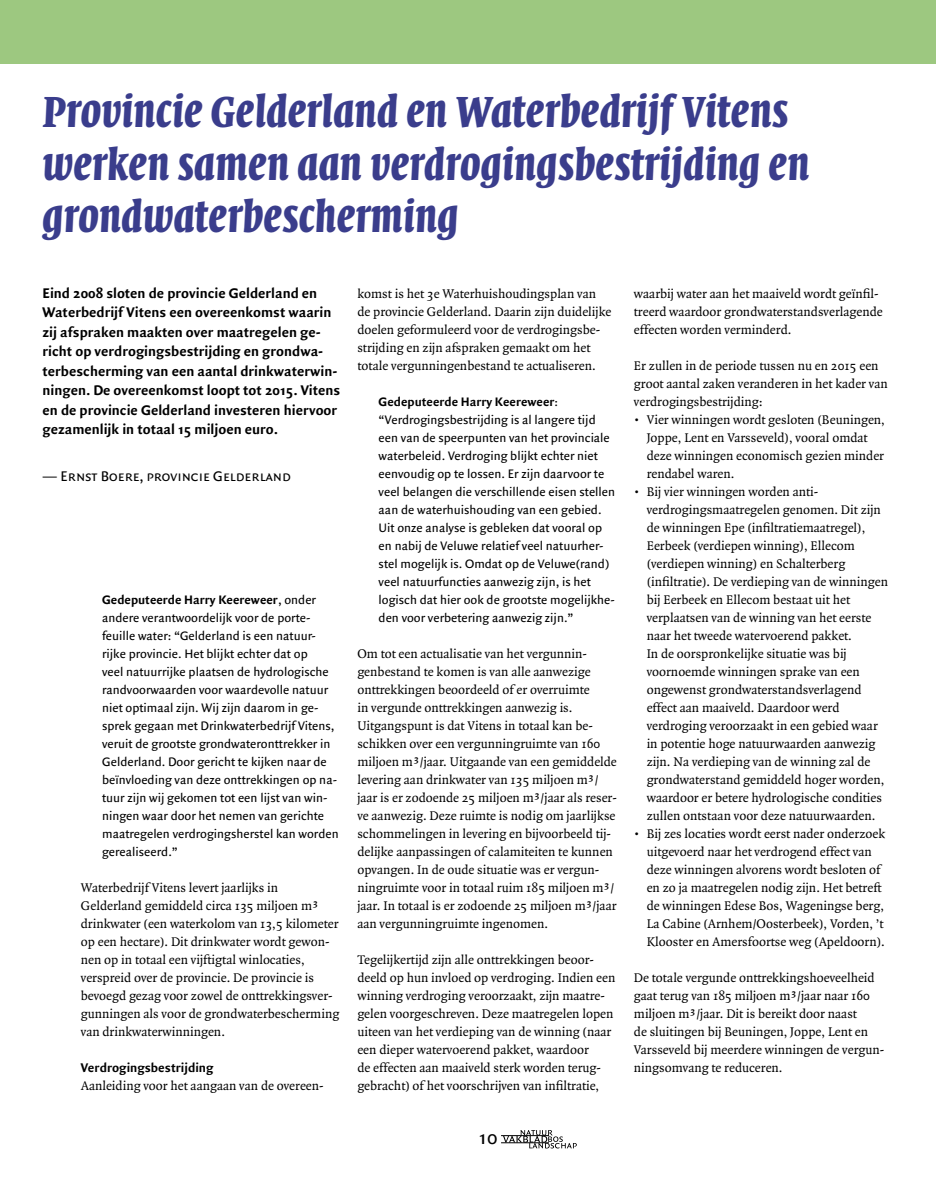
<style>
.page{position:relative;width:936px;height:1191px;background:#fff}
.page>*{position:absolute;margin:0;border:0;box-sizing:border-box;transform-origin:0 0}
.t1{font:italic 700 45px/52.5px "Quadraat Dis";color:#3a3d8c}
.t2{font:21px "Quadraat Sans";color:#000}
.t3{font:700 15px/19.5px "Quadraat Sans";color:#000}
.t4{font:15px "Quadraat Sans Caps";color:#000}
.t5{font:13.5px/18px "Quadraat";color:#000}
.t6{font:700 13.5px "Quadraat Sans";color:#000}
.t7{font:13.2px/18px "Quadraat Sans";color:#000}
.s1{font-weight:700}
</style>
<div class="page">
<svg style="left:503px;top:1130px;width:73px;height:18px"></svg>
<hr style="left:501px;top:1135px;width:48px;height:1px;background:#000">
<hr style="left:501px;top:1142px;width:48px;height:1px;background:#000">
<div style="left:0;top:0;width:935px;height:64px;background:#9dc880"></div>
<h1 class="t1" style="left:43px;top:87px;width:768px">Provincie Gelderland en Waterbedrijf Vitens werken samen aan verdrogingsbestrijding en grondwaterbescherming</h1>
<p class="t3" style="left:43px;top:284px;width:299px">Eind 2008 sloten de provincie Gelderland en Waterbedrijf Vitens een overeenkomst waarin zij afspraken maakten over maatregelen ge&shy;richt op verdrogingsbestrijding en grondwa&shy;terbescherming van een aantal drinkwaterwin&shy;ningen. De overeenkomst loopt tot 2015. Vitens en de provincie Gelderland investeren hiervoor gezamenlijk in totaal 15 miljoen euro.</p>
<p class="t4" style="left:43px;top:467px;width:250px">— Ernst Boere, provincie Gelderland</p>
<p class="t7" style="left:102px;top:591px;width:238px"><span class="s1">Gedeputeerde Harry Keereweer</span>, onder andere verantwoordelijk voor de porte&shy;feuille water: “Gelderland is een natuur&shy;rijke provincie. Het blijkt echter dat op<br>veel natuurrijke plaatsen de hydrologische randvoorwaarden voor waardevolle natuur niet optimaal zijn. Wij zijn daarom in ge&shy;sprek gegaan met Drinkwaterbedrijf Vitens, veruit de grootste grondwateronttrekker in Gelderland. Door gericht te kijken naar de beïnvloeding van deze onttrekkingen op na&shy;tuur zijn wij gekomen tot een lijst van win&shy;ningen waar door het nemen van gerichte maatregelen verdrogingsherstel kan worden gerealiseerd.”</p>
<p class="t5" style="left:81px;top:879px;width:260px">Waterbedrijf Vitens levert jaarlijks in Gelderland gemiddeld circa 135 miljoen m³ drinkwater (een waterkolom van 13,5 kilometer op een hectare). Dit drinkwater wordt gewon&shy;nen op in totaal een vijftigtal winlocaties, verspreid over de provincie. De provincie is bevoegd gezag voor zowel de onttrekkingsver&shy;gunningen als voor de grondwaterbescherming van drinkwaterwinningen.</p>
<p class="t6" style="left:81px;top:1060px;width:134px">Verdrogingsbestrijding</p>
<p class="t5" style="left:81px;top:1077px;width:244px">Aanleiding voor het aangaan van de overeen-</p>
<p class="t5" style="left:357px;top:285px;width:255px">komst is het 3e Waterhuishoudingsplan van de provincie Gelderland. Daarin zijn duidelijke doelen geformuleerd voor de verdrogingsbe&shy;strijding en zijn afspraken gemaakt om het totale vergunningenbestand te actualiseren.</p>
<p class="t7" style="left:378px;top:393px;width:238px"><span class="s1">Gedeputeerde Harry Keereweer</span>: “Verdrogingsbestrijding is al langere tijd een van de speerpunten van het provinciale waterbeleid. Verdroging blijkt echter niet eenvoudig op te lossen. Er zijn daarvoor te veel belangen die verschillende eisen stellen aan de waterhuishouding van een gebied.<br>Uit onze analyse is gebleken dat vooral op en nabij de Veluwe relatief veel natuurher&shy;stel mogelijk is. Omdat op de Veluwe(rand) veel natuurfuncties aanwezig zijn, is het logisch dat hier ook de grootste mogelijkhe&shy;den voor verbetering aanwezig zijn.”</p>
<p class="t5" style="left:357px;top:645px;width:261px">Om tot een actualisatie van het vergunnin&shy;genbestand te komen is van alle aanwezige onttrekkingen beoordeeld of er overruimte<br>in vergunde onttrekkingen aanwezig is.<br>Uitgangspunt is dat Vitens in totaal kan be&shy;schikken over een vergunningruimte van 160 miljoen m³/jaar. Uitgaande van een gemiddelde levering aan drinkwater van 135 miljoen m³/ jaar is er zodoende 25 miljoen m³/jaar als reser&shy;ve aanwezig. Deze ruimte is nodig om jaarlijkse schommelingen in levering en bijvoorbeeld tij&shy;delijke aanpassingen of calamiteiten te kunnen opvangen. In de oude situatie was er vergun&shy;ningruimte voor in totaal ruim 185 miljoen m³/ jaar. In totaal is er zodoende 25 miljoen m³/jaar aan vergunningruimte ingenomen.</p>
<p class="t5" style="left:357px;top:951px;width:259px">Tegelijkertijd zijn alle onttrekkingen beoor&shy;deeld op hun invloed op verdroging. Indien een winning verdroging veroorzaakt, zijn maatre&shy;gelen voorgeschreven. Deze maatregelen lopen uiteen van het verdieping van de winning (naar een dieper watervoerend pakket, waardoor<br>de effecten aan maaiveld sterk worden terug&shy;gebracht) of het voorschrijven van infiltratie,</p>
<h2 class="t2" style="left:479px;top:1125px;width:20px">10</h2>
<p class="t5" style="left:634px;top:285px;width:250px">waarbij water aan het maaiveld wordt geïnfil&shy;treerd waardoor grondwaterstandsverlagende effecten worden verminderd.</p>
<p class="t5" style="left:634px;top:357px;width:255px">Er zullen in de periode tussen nu en 2015 een groot aantal zaken veranderen in het kader van verdrogingsbestrijding:</p>
<p class="t5" style="left:646px;top:411px;width:240px;text-indent:-13px">• Vier winningen wordt gesloten (Beuningen, Joppe, Lent en Varsseveld), vooral omdat deze winningen economisch gezien minder rendabel waren.</p>
<p class="t5" style="left:646px;top:483px;width:243px;text-indent:-13px">• Bij vier winningen worden anti&shy;verdrogingsmaatregelen genomen. Dit zijn de winningen Epe (infiltratiemaatregel), Eerbeek (verdiepen winning), Ellecom (verdiepen winning) en Schalterberg (infiltratie). De verdieping van de winningen bij Eerbeek en Ellecom bestaat uit het verplaatsen van de winning van het eerste naar het tweede watervoerend pakket.<br>In de oorspronkelijke situatie was bij voornoemde winningen sprake van een ongewenst grondwaterstandsverlagend effect aan maaiveld. Daardoor werd verdroging veroorzaakt in een gebied waar in potentie hoge natuurwaarden aanwezig zijn. Na verdieping van de winning zal de grondwaterstand gemiddeld hoger worden, waardoor er betere hydrologische condities zullen ontstaan voor deze natuurwaarden.</p>
<p class="t5" style="left:646px;top:825px;width:240px;text-indent:-13px">• Bij zes locaties wordt eerst nader onderzoek uitgevoerd naar het verdrogend effect van deze winningen alvorens wordt besloten of en zo ja maatregelen nodig zijn. Het betreft de winningen Edese Bos, Wageningse berg, La Cabine (Arnhem/Oosterbeek), Vorden, ’t Klooster en Amersfoortse weg (Apeldoorn).</p>
<p class="t5" style="left:634px;top:969px;width:252px">De totale vergunde onttrekkingshoeveelheid gaat terug van 185 miljoen m³/jaar naar 160 miljoen m³/jaar. Dit is bereikt door naast<br>de sluitingen bij Beuningen, Joppe, Lent en Varsseveld bij meerdere winningen de vergun&shy;ningsomvang te reduceren.</p>
</div>
